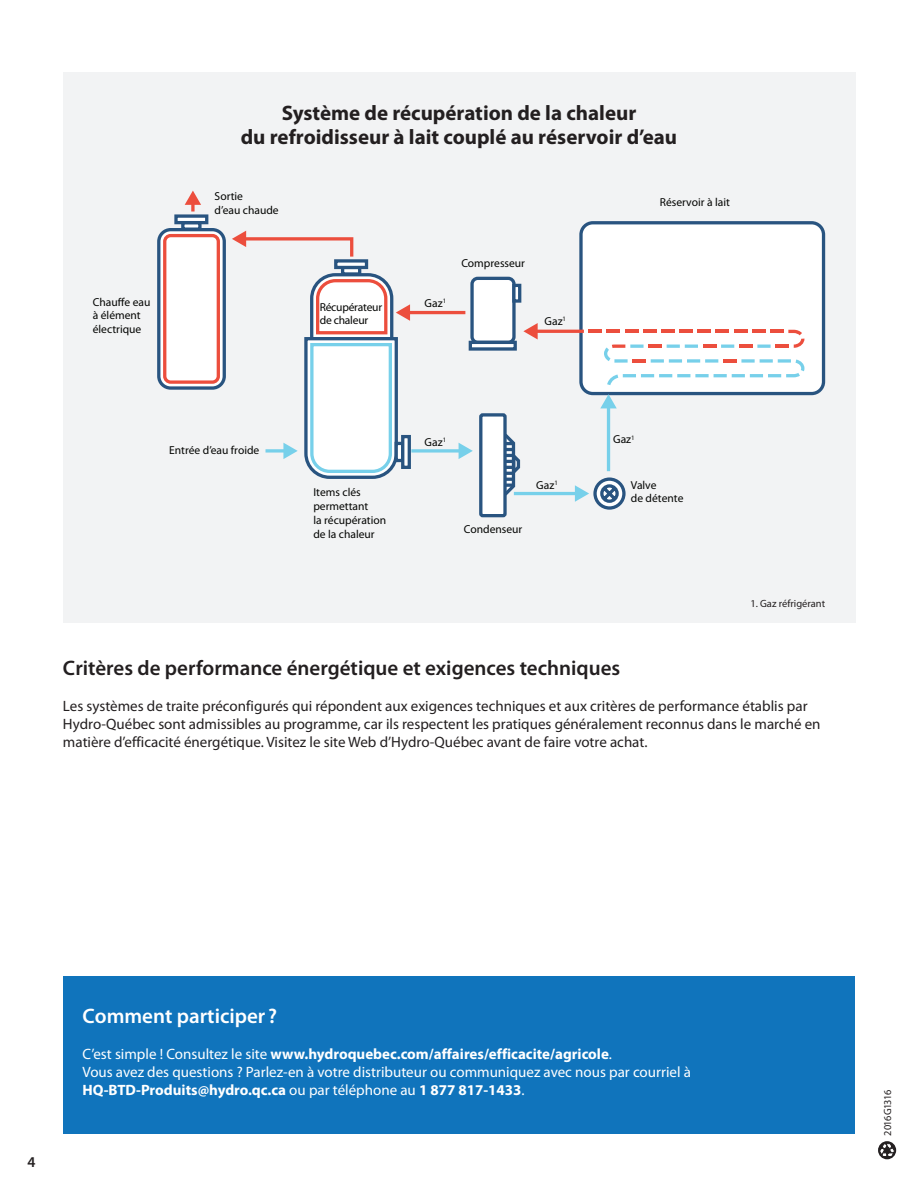
<style>
.page{position:relative;width:918px;height:1188px;background:#fff}
.page>*{position:absolute;margin:0;border:0;box-sizing:border-box;transform-origin:0 0}
.t1{font:700 21px/24px "Myriad Pro";color:#231f20;text-align:center}
.t2{font:600 21px "Myriad Pro";color:#231f20}
.t3{font:600 21px "Myriad Pro";color:#fff}
.t4{font:15px/18px "Myriad Pro";color:#231f20}
.t5{font:15px/18px "Myriad Pro";color:#fff}
.t6{font:600 15px "Myriad Pro";color:#231f20}
.t7{font:11.55px/13.8px "Myriad Pro";color:#040503}
.t8{font:11.55px/13.2px "Myriad Pro";letter-spacing:-.02em;color:#040503}
.t9{font:10.5px "Myriad Pro";color:#231f20}
.t10{font:10.5px "Myriad Pro";letter-spacing:-.05em;color:#231f20}
.s1{font-weight:700}
</style>
<div class="page">
<div style="left:63px;top:72px;width:792px;height:551px;background:#f2f3f4"></div>
<div style="left:63px;top:977px;width:792px;height:157px;background:#1074bc"></div>
<svg style="left:878px;top:1141px;width:18px;height:18px"></svg>
<svg style="left:880px;top:1143px;width:16px;height:16px"></svg>
<div style="left:401px;top:435px;width:10px;height:34px;background:#345d86"></div>
<svg style="left:341px;top:269px;width:20px;height:2px"></svg>
<svg style="left:334px;top:259px;width:34px;height:10px"></svg>
<svg style="left:232px;top:231px;width:123px;height:29px"></svg>
<div style="left:157px;top:228px;width:69px;height:162px;border:3px solid #295480;border-radius:12px"></div>
<svg style="left:161px;top:191px;width:61px;height:194px"></svg>
<div style="left:581px;top:223px;width:243px;height:171px;background:#fff;border-radius:12px"></div>
<div style="left:579px;top:221px;width:246px;height:174px;border:3px solid #295480;border-radius:12px"></div>
<svg style="left:411px;top:449px;width:48px;height:4px"></svg>
<svg style="left:459px;top:443px;width:14px;height:16px"></svg>
<hr style="left:514px;top:492px;width:63px;height:3px;background:#77d0ea">
<svg style="left:575px;top:477px;width:51px;height:33px"></svg>
<svg style="left:589px;top:330px;width:215px;height:55px"></svg>
<hr style="left:633px;top:359px;width:13px;height:4px;background:#ec4e3d">
<hr style="left:723px;top:359px;width:14px;height:4px;background:#ec4e3d">
<div style="left:472px;top:278px;width:42px;height:64px;background:#fff;border-radius:6px"></div>
<div style="left:470px;top:277px;width:46px;height:67px;border:3px solid #295480;border-radius:6px"></div>
<svg style="left:469px;top:341px;width:48px;height:10px"></svg>
<svg style="left:512px;top:284px;width:9px;height:19px"></svg>
<hr style="left:535px;top:330px;width:49px;height:3px;background:#ec4e3d">
<svg style="left:523px;top:323px;width:15px;height:16px"></svg>
<hr style="left:408px;top:311px;width:57px;height:3px;background:#ec4e3d">
<svg style="left:265px;top:271px;width:145px;height:208px"></svg>
<hr style="left:607px;top:406px;width:3px;height:65px;background:#77d0ea">
<svg style="left:600px;top:394px;width:17px;height:14px"></svg>
<svg style="left:507px;top:434px;width:16px;height:62px"></svg>
<div style="left:481px;top:415px;width:24px;height:101px;background:#fff;border-radius:2px"></div>
<div style="left:479px;top:413px;width:28px;height:104px;border:3px solid #295480;border-radius:2px"></div>
<h1 class="t1" style="left:241px;top:101px;width:438px">Système de récupération de la chaleur<br>du refroidisseur à lait couplé au réservoir d’eau</h1>
<p class="t7" style="left:215px;top:189px;width:66px">Sortie<br>d’eau chaude</p>
<p class="t7" style="left:93px;top:296px;width:59px;line-height:13.2px">Chauffe eau à élément électrique</p>
<p class="t8" style="left:320px;top:301px;width:64px">Récupérateur de chaleur</p>
<p class="t7" style="left:169px;top:443px;width:92px">Entrée d’eau froide</p>
<p class="t7" style="left:425px;top:296px;width:23px">Gaz<sup>1</sup></p>
<p class="t7" style="left:461px;top:257px;width:65px">Compresseur</p>
<p class="t7" style="left:545px;top:315px;width:23px">Gaz<sup>1</sup></p>
<p class="t7" style="left:425px;top:436px;width:23px">Gaz<sup>1</sup></p>
<p class="t7" style="left:660px;top:196px;width:72px">Réservoir à lait</p>
<p class="t7" style="left:613px;top:433px;width:23px">Gaz<sup>1</sup></p>
<p class="t7" style="left:536px;top:478px;width:23px">Gaz<sup>1</sup></p>
<p class="t7" style="left:313px;top:486px;width:74px">Items clés permettant<br>la récupération de la chaleur</p>
<p class="t7" style="left:631px;top:478px;width:54px">Valve<br>de détente</p>
<p class="t7" style="left:464px;top:523px;width:60px">Condenseur</p>
<p class="t9" style="left:750px;top:598px;width:76px">1. Gaz réfrigérant</p>
<h1 class="t2" style="left:63px;top:656px;width:559px">Critères de performance énergétique et exigences techniques</h1>
<p class="t4" style="left:63px;top:697px;width:759px">Les systèmes de traite préconfigurés qui répondent aux exigences techniques et aux critères de performance établis par<br>Hydro-Québec sont admissibles au programme, car ils respectent les pratiques généralement reconnus dans le marché en matière d’efficacité énergétique. Visitez le site Web d’Hydro-Québec avant de faire votre achat.</p>
<p class="t6" style="left:28px;top:1154px;width:10px">4</p>
<h1 class="t3" style="left:82px;top:1004px;width:196px">Comment participer ?</h1>
<p class="t5" style="left:82px;top:1045px;width:610px">C’est simple ! Consultez le site <span class="s1">www.hydroquebec.com/affaires/efficacite/agricole</span>.<br>Vous avez des questions ? Parlez-en à votre distributeur ou communiquez avec nous par courriel à<br><span class="s1">HQ-BTD-Produits@hydro.qc.ca</span> ou par téléphone au <span class="s1">1 877 817-1433</span>.</p>
<p class="t10" style="left:882px;top:1136px;width:47px;rotate:-90deg">2016G1316</p>
</div>
